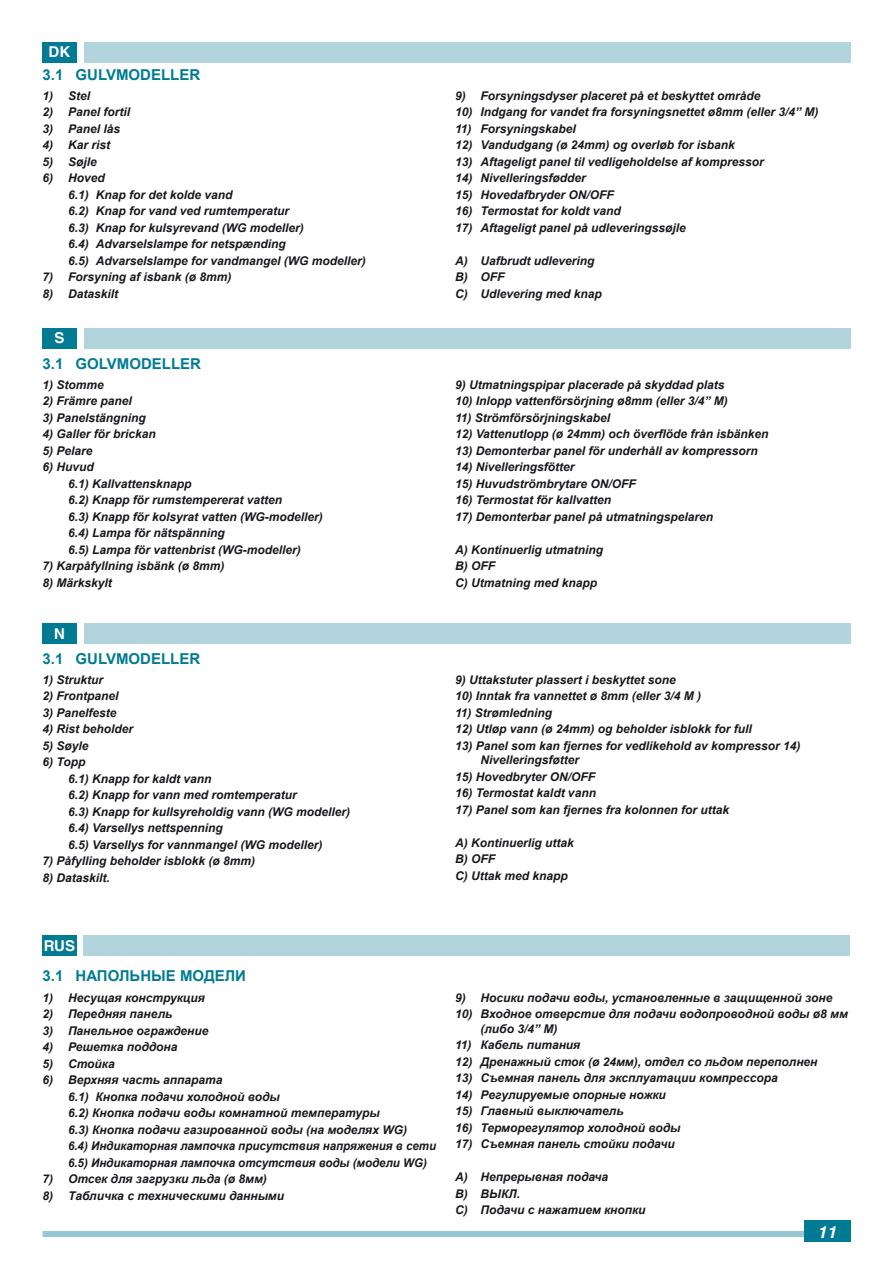
<style>
.page{position:relative;width:893px;height:1263px;background:#fff}
.page>*{position:absolute;margin:0;border:0;box-sizing:border-box;transform-origin:0 0}
.t1{font:italic 700 16.5px "Helvetica";color:#fff;scale:1.05 1}
.t2{font:700 15px "Arial";color:#007b93}
.t3{font:700 15px "Helvetica";color:#fff}
.t4{font:italic 700 12px/16.5px "Arial";color:#1a171c}
</style>
<div class="page">
<div style="left:43px;top:1231px;width:804px;height:6px;background:#97c7d1"></div>
<div style="left:804px;top:1220px;width:46px;height:22px;background:#007b93"></div>
<div style="left:84px;top:43px;width:766px;height:20px;background:#b2d5dd"></div>
<div style="left:43px;top:43px;width:34px;height:20px;background:#007b93"></div>
<div style="left:84px;top:328px;width:766px;height:20px;background:#b2d5dd"></div>
<div style="left:43px;top:328px;width:34px;height:20px;background:#007b93"></div>
<div style="left:84px;top:624px;width:766px;height:20px;background:#b2d5dd"></div>
<div style="left:43px;top:624px;width:34px;height:20px;background:#007b93"></div>
<div style="left:83px;top:936px;width:766px;height:20px;background:#b2d5dd"></div>
<div style="left:43px;top:936px;width:34px;height:20px;background:#007b93"></div>
<p class="t3" style="left:49px;top:43px;width:23px">DK</p>
<p class="t2" style="left:43px;top:65px;width:159px">3.1 GULVMODELLER</p>
<p class="t4" style="left:43px;top:88px;width:49px">1) Stel</p>
<p class="t4" style="left:43px;top:104px;width:89px">2) Panel fortil</p>
<p class="t4" style="left:43px;top:121px;width:79px">3) Panel lås</p>
<p class="t4" style="left:43px;top:137px;width:69px">4) Kar rist</p>
<p class="t4" style="left:43px;top:154px;width:56px">5) Søjle</p>
<p class="t4" style="left:68px;top:170px;width:299px;text-indent:-25px">6) Hoved<br>6.1) Knap for det kolde vand<br>6.2) Knap for vand ved rumtemperatur<br>6.3) Knap for kulsyrevand (WG modeller)<br>6.4) Advarselslampe for netspænding<br>6.5) Advarselslampe for vandmangel (WG modeller)</p>
<p class="t4" style="left:43px;top:269px;width:190px">7) Forsyning af isbank (ø 8mm)</p>
<p class="t4" style="left:43px;top:286px;width:77px">8) Dataskilt</p>
<p class="t3" style="left:54px;top:329px;width:12px">S</p>
<p class="t2" style="left:43px;top:354px;width:160px">3.1 GOLVMODELLER</p>
<p class="t4" style="left:43px;top:377px;width:63px">1) Stomme</p>
<p class="t4" style="left:43px;top:393px;width:91px">2) Främre panel</p>
<p class="t4" style="left:43px;top:410px;width:105px">3) Panelstängning</p>
<p class="t4" style="left:43px;top:426px;width:115px">4) Galler för brickan</p>
<p class="t4" style="left:43px;top:443px;width:52px">5) Pelare</p>
<p class="t4" style="left:68px;top:459px;width:256px;text-indent:-26px">6) Huvud<br>6.1) Kallvattensknapp<br>6.2) Knapp för rumstempererat vatten<br>6.3) Knapp för kolsyrat vatten (WG-modeller)<br>6.4) Lampa för nätspänning<br>6.5) Lampa för vattenbrist (WG-modeller)</p>
<p class="t4" style="left:43px;top:558px;width:184px">7) Karpåfyllning isbänk (ø 8mm)</p>
<p class="t4" style="left:43px;top:575px;width:71px">8) Märkskylt</p>
<p class="t3" style="left:54px;top:624px;width:12px">N</p>
<p class="t2" style="left:43px;top:648px;width:159px">3.1 GULVMODELLER</p>
<p class="t4" style="left:43px;top:672px;width:62px">1) Struktur</p>
<p class="t4" style="left:43px;top:688px;width:78px">2) Frontpanel</p>
<p class="t4" style="left:43px;top:705px;width:76px">3) Panelfeste</p>
<p class="t4" style="left:43px;top:721px;width:92px">4) Rist beholder</p>
<p class="t4" style="left:43px;top:738px;width:48px">5) Søyle</p>
<p class="t4" style="left:68px;top:754px;width:284px;text-indent:-26px">6) Topp<br>6.1) Knapp for kaldt vann<br>6.2) Knapp for vann med romtemperatur<br>6.3) Knapp for kullsyreholdig vann (WG modeller)<br>6.4) Varsellys nettspenning<br>6.5) Varsellys for vannmangel (WG modeller)</p>
<p class="t4" style="left:43px;top:853px;width:214px">7) Påfylling beholder isblokk (ø 8mm)</p>
<p class="t4" style="left:43px;top:870px;width:69px">8) Dataskilt.</p>
<p class="t4" style="left:455px;top:88px;width:307px">9) Forsyningsdyser placeret på et beskyttet område</p>
<p class="t4" style="left:455px;top:104px;width:365px">10) Indgang for vandet fra forsyningsnettet ø8mm (eller 3/4” M)</p>
<p class="t4" style="left:455px;top:121px;width:122px">11) Forsyningskabel</p>
<p class="t4" style="left:455px;top:137px;width:281px">12) Vandudgang (ø 24mm) og overløb for isbank</p>
<p class="t4" style="left:455px;top:154px;width:310px">13) Aftageligt panel til vedligeholdelse af kompressor</p>
<p class="t4" style="left:455px;top:170px;width:132px">14) Nivelleringsfødder</p>
<p class="t4" style="left:455px;top:187px;width:160px">15) Hovedafbryder ON/OFF</p>
<p class="t4" style="left:455px;top:203px;width:167px">16) Termostat for koldt vand</p>
<p class="t4" style="left:455px;top:220px;width:232px">17) Aftageligt panel på udleveringssøjle</p>
<p class="t4" style="left:455px;top:253px;width:148px">A) Uafbrudt udlevering<br>B) OFF<br>C) Udlevering med knap</p>
<p class="t4" style="left:455px;top:377px;width:271px">9) Utmatningspipar placerade på skyddad plats</p>
<p class="t4" style="left:455px;top:393px;width:274px">10) Inlopp vattenförsörjning ø8mm (eller 3/4” M)</p>
<p class="t4" style="left:455px;top:410px;width:157px">11) Strömförsörjningskabel</p>
<p class="t4" style="left:455px;top:426px;width:315px">12) Vattenutlopp (ø 24mm) och överflöde från isbänken</p>
<p class="t4" style="left:455px;top:443px;width:304px">13) Demonterbar panel för underhåll av kompressorn</p>
<p class="t4" style="left:455px;top:459px;width:121px">14) Nivelleringsfötter</p>
<p class="t4" style="left:455px;top:476px;width:182px">15) Huvudströmbrytare ON/OFF</p>
<p class="t4" style="left:455px;top:492px;width:158px">16) Termostat för kallvatten</p>
<p class="t4" style="left:455px;top:509px;width:260px">17) Demonterbar panel på utmatningspelaren</p>
<p class="t4" style="left:455px;top:542px;width:149px">A) Kontinuerlig utmatning<br>B) OFF<br>C) Utmatning med knapp</p>
<p class="t4" style="left:455px;top:672px;width:222px">9) Uttakstuter plassert i beskyttet sone</p>
<p class="t4" style="left:455px;top:688px;width:248px">10) Inntak fra vannettet ø 8mm (eller 3/4 M )</p>
<p class="t4" style="left:455px;top:705px;width:99px">11) Strømledning</p>
<p class="t4" style="left:455px;top:721px;width:298px">12) Utløp vann (ø 24mm) og beholder isblokk for full</p>
<p class="t4" style="left:481px;top:739px;width:321px;line-height:14.4px;text-indent:-26px">13) Panel som kan fjernes for vedlikehold av kompressor 14)<br>Nivelleringsføtter</p>
<p class="t4" style="left:455px;top:769px;width:142px">15) Hovedbryter ON/OFF</p>
<p class="t4" style="left:455px;top:785px;width:142px">16) Termostat kaldt vann</p>
<p class="t4" style="left:455px;top:802px;width:276px">17) Panel som kan fjernes fra kolonnen for uttak</p>
<p class="t4" style="left:455px;top:835px;width:120px">A) Kontinuerlig uttak<br>B) OFF<br>C) Uttak med knapp</p>
<p class="t3" style="left:44px;top:936px;width:33px">RUS</p>
<p class="t2" style="left:43px;top:966px;width:205px">3.1 НАПОЛЬНЫЕ МОДЕЛИ</p>
<p class="t4" style="left:43px;top:990px;width:164px">1) Несущая конструкция</p>
<p class="t4" style="left:43px;top:1006px;width:131px">2) Передняя панель</p>
<p class="t4" style="left:43px;top:1023px;width:167px">3) Панельное ограждение</p>
<p class="t4" style="left:43px;top:1039px;width:137px">4) Решетка поддона</p>
<p class="t4" style="left:43px;top:1056px;width:74px">5) Стойка</p>
<p class="t4" style="left:68px;top:1072px;width:370px;text-indent:-25px">6) Верхняя часть аппарата<br>6.1) Кнопка подачи холодной воды<br>6.2) Кнопка подачи воды комнатной температуры<br>6.3) Кнопка подачи газированной воды (на моделях WG)<br>6.4) Индикаторная лампочка присутствия напряжения в сети 6.5) Индикаторная лампочка отсутствия воды (модели WG)</p>
<p class="t4" style="left:43px;top:1171px;width:226px">7) Отсек для загрузки льда (ø 8мм)</p>
<p class="t4" style="left:43px;top:1188px;width:243px">8) Табличка с техническими данными</p>
<p class="t4" style="left:455px;top:990px;width:379px">9) Носики подачи воды, установленные в защищенной зоне</p>
<p class="t4" style="left:480px;top:1007px;width:369px;line-height:14.4px;text-indent:-26px">10) Входное отверстие для подачи водопроводной воды ø8 мм (либо 3/4” M)</p>
<p class="t4" style="left:455px;top:1037px;width:127px">11) Кабель питания</p>
<p class="t4" style="left:455px;top:1053px;width:364px">12) Дренажный сток (ø 24мм), отдел со льдом переполнен</p>
<p class="t4" style="left:455px;top:1070px;width:324px">13) Съемная панель для эксплуатации компрессора</p>
<p class="t4" style="left:455px;top:1086px;width:212px">14) Регулируемые опорные ножки</p>
<p class="t4" style="left:455px;top:1103px;width:170px">15) Главный выключатель</p>
<p class="t4" style="left:455px;top:1119px;width:227px">16) Терморегулятор холодной воды</p>
<p class="t4" style="left:455px;top:1136px;width:221px">17) Съемная панель стойки подачи</p>
<p class="t4" style="left:455px;top:1169px;width:192px">А) Непрерывная подача<br>В) ВЫКЛ.<br>С) Подачи с нажатием кнопки</p>
<h1 class="t1" style="left:817px;top:1221px;width:20px">11</h1>
</div>
